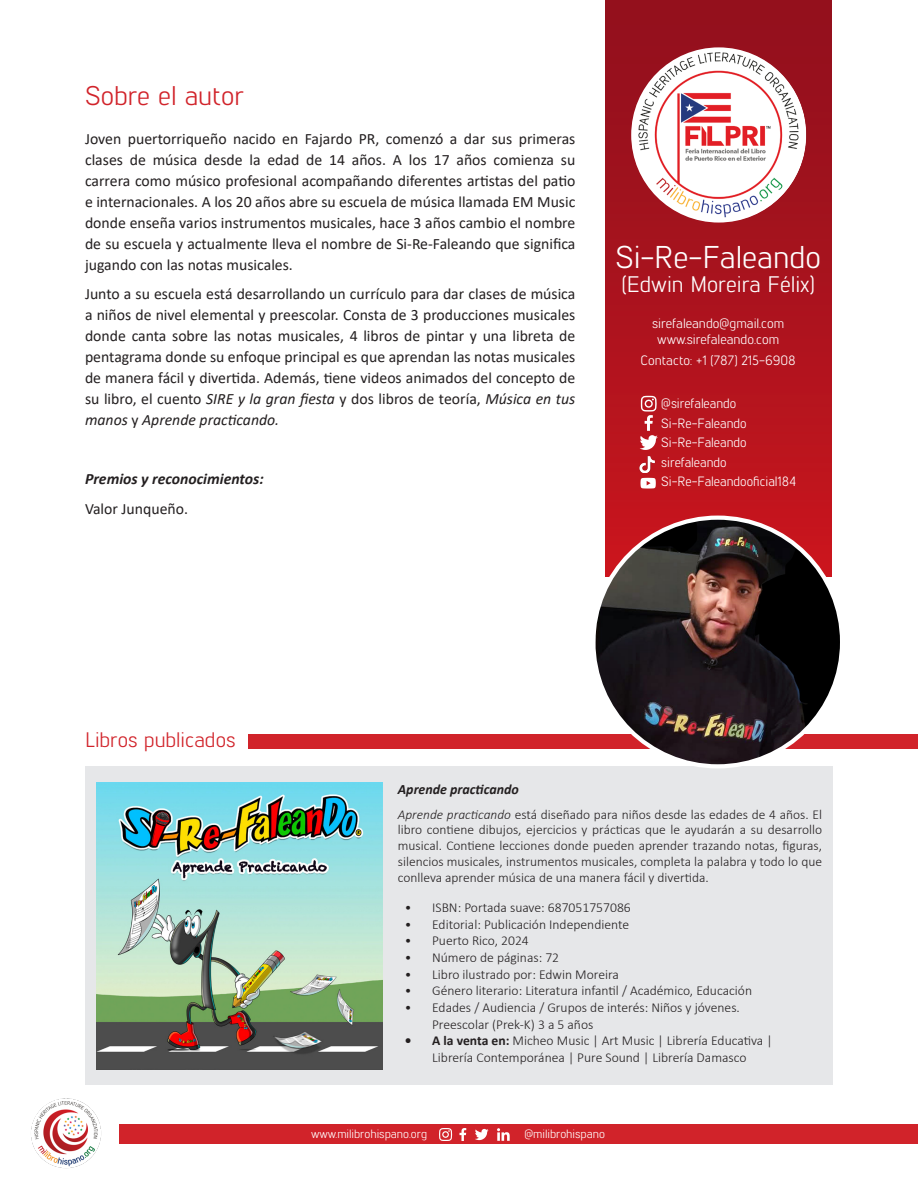
<style>
.page{position:relative;width:918px;height:1188px;background:#fff}
.page>*{position:absolute;margin:0;border:0;box-sizing:border-box;transform-origin:0 0}
.t1{font:31.5px "Lintel";color:#fff}
.t2{font:27px "Lintel";color:#d1232a}
.t3{font:22.5px "Lintel";color:#fff}
.t4{font:21px "Lintel";color:#d1232a}
.t5{font:15.75px/21px "Calibri";color:#231f20;text-align:justify}
.t6{font:italic 700 15.75px "Calibri";color:#231f20}
.t7{font:italic 700 14.25px "Calibri";color:#231f20}
.t8{font:300 13.65px/16.6px "Calibri";color:#231f20}
.t9{font:300 13.5px/15.8px "Calibri";color:#231f20;text-align:justify}
.t10{font:13.5px "Lintel";color:#fff}
.t11{font:12px "Lintel";color:#fff}
.s1{font-style:italic}
.s2{font-weight:700}
</style>
<div class="page">
<div style="left:120px;top:1124px;width:798px;height:20px;background:#d1232a"></div>
<img style="left:31px;top:1098px;width:71px;height:71px">
<svg style="left:439px;top:1128px;width:13px;height:13px"></svg>
<svg style="left:475px;top:1129px;width:14px;height:11px"></svg>
<svg style="left:459px;top:1128px;width:7px;height:13px"></svg>
<svg style="left:497px;top:1128px;width:13px;height:13px"></svg>
<div style="left:248px;top:735px;width:670px;height:14px;background:#d1232a"></div>
<div style="left:85px;top:766px;width:748px;height:318px;background:#e6e7e9"></div>
<img style="left:97px;top:783px;width:286px;height:287px">
<div style="left:605px;top:0;width:227px;height:577px;background:linear-gradient(to bottom,#8d0a18,#cb2129)"></div>
<img style="left:631px;top:47px;width:175px;height:176px;border-radius:88px">
<img style="left:593px;top:518px;width:249px;height:248px;border-radius:124px">
<svg style="left:640px;top:396px;width:18px;height:54px"></svg>
<svg style="left:640px;top:478px;width:16px;height:11px"></svg>
<img style="left:638px;top:453px;width:18px;height:20px">
<p class="t2" style="left:85px;top:77px;width:161px">Sobre el autor</p>
<p class="t5" style="left:85px;top:128px;width:492px">Joven puertorriqueño nacido en Fajardo PR, comenzó a dar sus primeras clases de música desde la edad de 14 años. A los 17 años comienza su carrera como músico profesional acompañando diferentes artistas del patio e internacionales. A los 20 años abre su escuela de música llamada EM Music donde enseña varios instrumentos musicales, hace 3 años cambio el nombre de su escuela y actualmente lleva el nombre de Si-Re-Faleando que significa jugando con las notas musicales.</p>
<p class="t5" style="left:85px;top:283px;width:492px">Junto a su escuela está desarrollando un currículo para dar clases de música a niños de nivel elemental y preescolar. Consta de 3 producciones musicales donde canta sobre las notas musicales, 4 libros de pintar y una libreta de pentagrama donde su enfoque principal es que aprendan las notas musicales de manera fácil y divertida. Además, tiene videos animados del concepto de su libro, el cuento <span class="s1">SIRE y la gran fiesta</span> y dos libros de teoría, <span class="s1">Música en tus manos</span> y <span class="s1">Aprende practicando.</span></p>
<p class="t6" style="left:85px;top:468px;width:180px">Premios y reconocimientos:</p>
<p class="t5" style="left:85px;top:498px;width:105px">Valor Junqueño.</p>
<p class="t1" style="left:615px;top:235px;width:207px">Si-Re-Faleando</p>
<p class="t3" style="left:622px;top:268px;width:194px">(Edwin Moreira Félix)</p>
<p class="t10" style="left:652px;top:314px;width:134px">sirefaleando@gmail.com</p>
<p class="t10" style="left:657px;top:330px;width:124px">www.sirefaleando.com</p>
<p class="t10" style="left:641px;top:351px;width:157px">Contacto: +1 (787) 215-6908</p>
<p class="t10" style="left:661px;top:394px;width:77px">@sirefaleando</p>
<p class="t10" style="left:661px;top:414px;width:87px">Si-Re-Faleando</p>
<p class="t10" style="left:661px;top:433px;width:87px">Si-Re-Faleando</p>
<p class="t10" style="left:661px;top:453px;width:67px">sirefaleando</p>
<p class="t10" style="left:661px;top:472px;width:136px">Si-Re-Faleandooficial184</p>
<p class="t4" style="left:85px;top:725px;width:152px">Libros publicados</p>
<p class="t7" style="left:398px;top:779px;width:123px">Aprende practicando</p>
<p class="t9" style="left:398px;top:806px;width:426px"><span class="s1">Aprende practicando</span> está diseñado para niños desde las edades de 4 años. El libro contiene dibujos, ejercicios y prácticas que le ayudarán a su desarrollo musical. Contiene lecciones donde pueden aprender trazando notas, figuras, silencios musicales, instrumentos musicales, completa la palabra y todo lo que conlleva aprender música de una manera fácil y divertida.</p>
<p class="t8" style="left:405px;top:899px;width:227px">• ISBN: Portada suave: 687051757086</p>
<p class="t8" style="left:405px;top:916px;width:226px">• Editorial: Publicación Independiente</p>
<p class="t8" style="left:405px;top:933px;width:125px">• Puerto Rico, 2024</p>
<p class="t8" style="left:405px;top:949px;width:156px">• Número de páginas: 72</p>
<p class="t8" style="left:405px;top:966px;width:216px">• Libro ilustrado por: Edwin Moreira</p>
<p class="t8" style="left:405px;top:983px;width:349px">• Género literario: Literatura infantil / Académico, Educación</p>
<p class="t8" style="left:432px;top:999px;width:309px;text-indent:-27px">• Edades / Audiencia / Grupos de interés: Niños y jóvenes.<br>Preescolar (Prek-K) 3 a 5 años</p>
<p class="t8" style="left:405px;top:1033px;width:369px;text-align:center"><span class="s2">• A la venta en:</span> Micheo Music | Art Music | Librería Educativa |<br>Librería Contemporánea | Pure Sound | Librería Damasco</p>
<p class="t11" style="left:311px;top:1126px;width:118px">www.milibrohispano.org</p>
<p class="t11" style="left:524px;top:1126px;width:82px">@milibrohispano</p>
</div>
